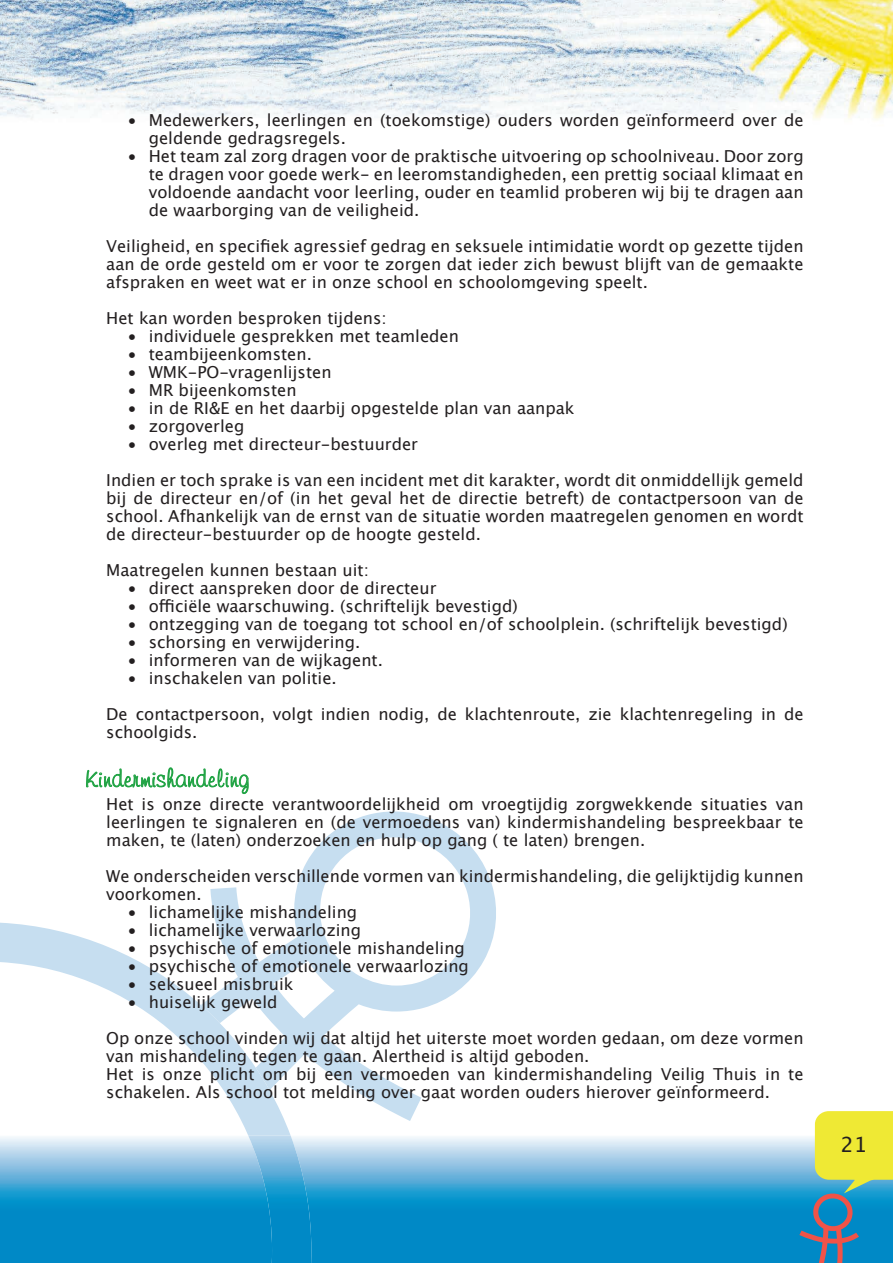
<style>
.page{position:relative;width:893px;height:1263px;background:#fff}
.page>*{position:absolute;margin:0;border:0;box-sizing:border-box;transform-origin:0 0}
.t1{font:25.5px "Freehand 591 BT Regular A";color:#23a446}
.t2{font:21px "Lucida Grande";color:#231f20}
.t3{font:16.5px/18px "Lucida Grande";color:#231f20}
</style>
<div class="page">
<svg style="left:210px;top:811px;width:286px;height:310px"></svg>
<svg style="left:0;top:923px;width:291px;height:212px"></svg>
<svg style="left:0;top:1137px;width:799px;height:126px;background:#40a5d4"></svg>
<svg style="left:248px;top:1135px;width:63px;height:128px;background:#39a1d2"></svg>
<img style="left:0;top:0;width:893px;height:120px">
<svg style="left:86px;top:767px;width:163px;height:27px"></svg>
<svg style="left:799px;top:1111px;width:94px;height:152px;background:#82b38a"></svg>
<p class="t3" style="left:149px;top:111px;width:656px;text-indent:-21px">• Medewerkers, leerlingen en (toekomstige) ouders worden geïnformeerd over de geldende gedragsregels.</p>
<p class="t3" style="left:149px;top:147px;width:656px;text-align:justify;text-indent:-21px">• Het team zal zorg dragen voor de praktische uitvoering op schoolniveau. Door zorg te dragen voor goede werk- en leeromstandigheden, een prettig sociaal klimaat en voldoende aandacht voor leerling, ouder en teamlid proberen wij bij te dragen aan de waarborging van de veiligheid.</p>
<p class="t3" style="left:106px;top:237px;width:699px;text-align:justify">Veiligheid, en specifiek agressief gedrag en seksuele intimidatie wordt op gezette tijden aan de orde gesteld om er voor te zorgen dat ieder zich bewust blijft van de gemaakte afspraken en weet wat er in onze school en schoolomgeving speelt.</p>
<p class="t3" style="left:106px;top:309px;width:282px">Het kan worden besproken tijdens:</p>
<p class="t3" style="left:128px;top:327px;width:333px">• individuele gesprekken met teamleden</p>
<p class="t3" style="left:128px;top:345px;width:186px">• teambijeenkomsten.</p>
<p class="t3" style="left:128px;top:363px;width:206px">• WMK-PO-vragenlijsten</p>
<p class="t3" style="left:128px;top:381px;width:171px">• MR bijeenkomsten</p>
<p class="t3" style="left:128px;top:399px;width:449px">• in de RI&amp;E en het daarbij opgestelde plan van aanpak</p>
<p class="t3" style="left:128px;top:417px;width:118px">• zorgoverleg</p>
<p class="t3" style="left:106px;top:426px;width:699px;line-height:36px;text-indent:21px">• overleg met directeur-bestuurder<br>Indien er toch sprake is van een incident met dit karakter, wordt dit onmiddellijk gemeld</p>
<p class="t3" style="left:106px;top:489px;width:699px;text-align:justify">bij de directeur en/of (in het geval het de directie betreft) de contactpersoon van de school. Afhankelijk van de ernst van de situatie worden maatregelen genomen en wordt de directeur-bestuurder op de hoogte gesteld.</p>
<p class="t3" style="left:106px;top:561px;width:264px">Maatregelen kunnen bestaan uit:</p>
<p class="t3" style="left:128px;top:579px;width:310px">• direct aanspreken door de directeur</p>
<p class="t3" style="left:128px;top:597px;width:392px">• officiële waarschuwing. (schriftelijk bevestigd)</p>
<p class="t3" style="left:128px;top:615px;width:662px">• ontzegging van de toegang tot school en/of schoolplein. (schriftelijk bevestigd)</p>
<p class="t3" style="left:128px;top:633px;width:234px">• schorsing en verwijdering.</p>
<p class="t3" style="left:128px;top:651px;width:257px">• informeren van de wijkagent.</p>
<p class="t3" style="left:106px;top:660px;width:699px;line-height:36px;text-indent:21px">• inschakelen van politie.<br>De contactpersoon, volgt indien nodig, de klachtenroute, zie klachtenregeling in de</p>
<p class="t3" style="left:106px;top:723px;width:93px">schoolgids.</p>
<h1 class="t1" style="left:85px;top:762px;width:166px">Kindermishandeling</h1>
<p class="t3" style="left:106px;top:795px;width:699px;text-align:justify">Het is onze directe verantwoordelijkheid om vroegtijdig zorgwekkende situaties van leerlingen te signaleren en (de vermoedens van) kindermishandeling bespreekbaar te maken, te (laten) onderzoeken en hulp op gang ( te laten) brengen.</p>
<p class="t3" style="left:106px;top:867px;width:699px">We onderscheiden verschillende vormen van kindermishandeling, die gelijktijdig kunnen voorkomen.</p>
<p class="t3" style="left:128px;top:903px;width:231px">• lichamelijke mishandeling</p>
<p class="t3" style="left:128px;top:921px;width:235px">• lichamelijke verwaarlozing</p>
<p class="t3" style="left:128px;top:939px;width:339px">• psychische of emotionele mishandeling</p>
<p class="t3" style="left:128px;top:957px;width:343px">• psychische of emotionele verwaarlozing</p>
<p class="t3" style="left:128px;top:975px;width:167px">• seksueel misbruik</p>
<p class="t3" style="left:106px;top:984px;width:699px;line-height:36px;text-indent:21px">• huiselijk geweld<br>Op onze school vinden wij dat altijd het uiterste moet worden gedaan, om deze vormen</p>
<p class="t3" style="left:106px;top:1047px;width:699px">van mishandeling tegen te gaan. Alertheid is altijd geboden.<br>Het is onze plicht om bij een vermoeden van kindermishandeling Veilig Thuis in te schakelen. Als school tot melding over gaat worden ouders hierover geïnformeerd.</p>
<p class="t2" style="left:841px;top:1132px;width:28px">21</p>
</div>
